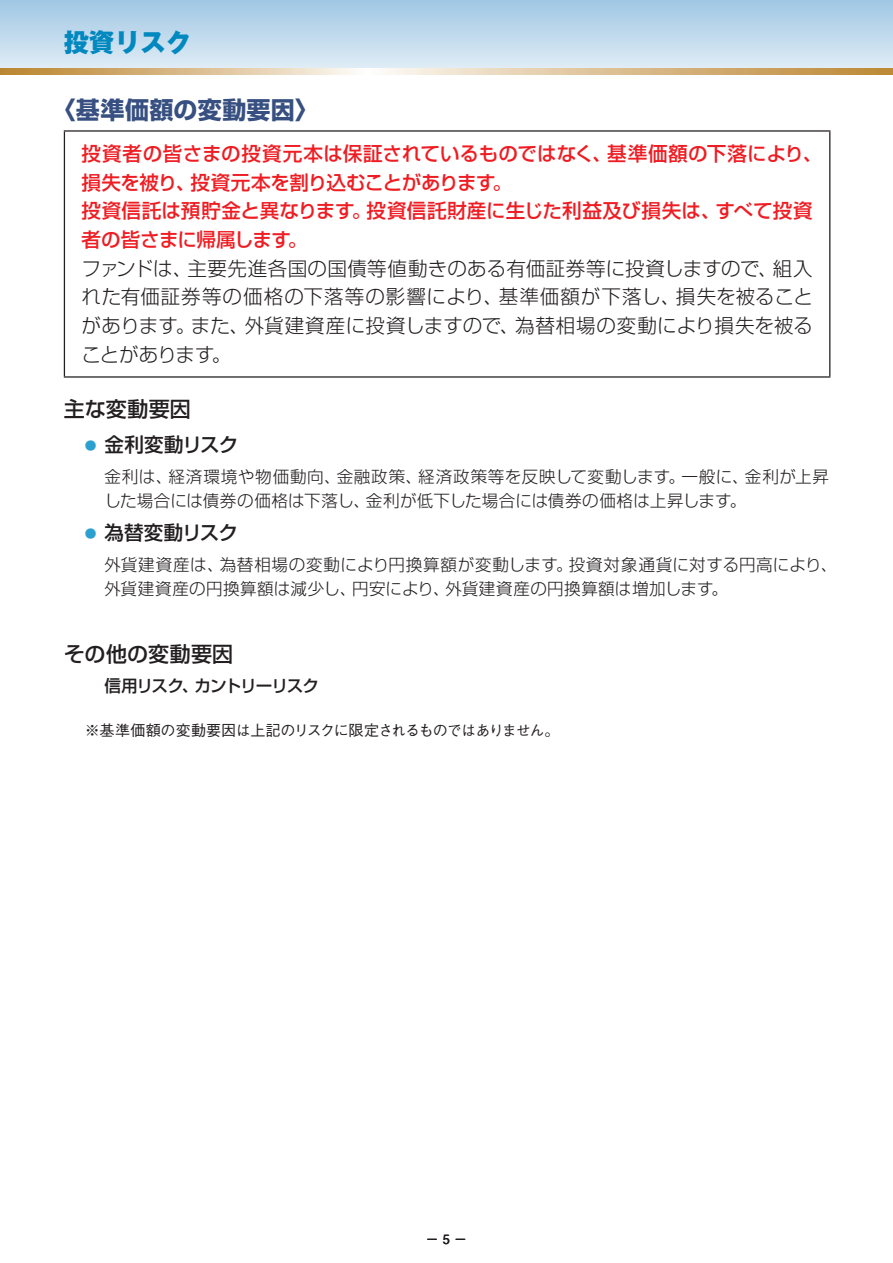
<style>
.page{position:relative;width:893px;height:1263px;background:#fff}
.page>*{position:absolute;margin:0;border:0;box-sizing:border-box;transform-origin:0 0}
.TXT_H1{font:800 25.5px "Gothic MB101 Pro";color:#0088bf}
.FG_TXT_H2-4c_v1{font:700 24px "Shin Go Pro";letter-spacing:.015em;color:#375081}
.FG_TXT_H3_v1{font:500 21px "Shin Go Pro";letter-spacing:.01em;color:#231f20}
.FG_TXT_13pt_ind0mm_v{font:300 19.5px/28.7px "Shin Go Pro";color:#231f20;text-align:justify}
.FG_TXT_13pt_ind0mm_v-2{font:500 19.5px/28.7px "Shin Go Pro";color:#ee1d23}
.FG_TXT_13pt_strong_v{font:500 19.5px "Shin Go Pro";letter-spacing:-.02em;color:#231f20}
.FG_TXT_11pt_v1{font:300 16.65px/24.5px "Shin Go Pro";letter-spacing:.025em;color:#231f20}
.FG_TXT_11pt_v1-2{font:500 16.65px "Shin Go Pro";letter-spacing:-.05em;color:#231f20}
.FG_TXT_11pt_anno_v1{font:500 15.15px "Gothic BBB Pro";letter-spacing:-.05em;color:#231f20}
.t1{font:700 12.75px "Futo Go B101 Pro";color:#231f20}
.s1{font-size:11.7px;color:#2ca0ce}
</style>
<div class="page">
<div style="left:0;top:0;width:893px;height:68px;background:linear-gradient(to bottom,#a0c7e3,#deebf5)"></div>
<svg style="left:0;top:68px;width:893px;height:6px;background:#dabd8f"></svg>
<hr style="left:64px;top:130px;width:766px;height:2px;background:#231f20">
<hr style="left:64px;top:132px;width:1px;height:244px;background:#231f20">
<hr style="left:829px;top:132px;width:1px;height:244px;background:#231f20">
<hr style="left:64px;top:376px;width:766px;height:2px;background:#231f20">
<p class="TXT_H1" style="left:64px;top:21px;width:129px">投資リスク</p>
<p class="FG_TXT_H2-4c_v1" style="left:52px;top:91px;width:269px">〈基準価額の変動要因〉</p>
<p class="FG_TXT_13pt_ind0mm_v-2" style="left:81px;top:137px;width:743px">投資者の皆さまの投資元本は保証されているものではなく、基準価額の下落により、損失を被り、投資元本を割り込むことがあります。</p>
<p class="FG_TXT_13pt_ind0mm_v-2" style="left:81px;top:194px;width:733px">投資信託は預貯金と異なります。投資信託財産に生じた利益及び損失は、すべて投資者の皆さまに帰属します。</p>
<p class="FG_TXT_13pt_ind0mm_v" style="left:81px;top:252px;width:733px">ファンドは、主要先進各国の国債等値動きのある有価証券等に投資しますので、組入れた有価証券等の価格の下落等の影響により、基準価額が下落し、損失を被ることがあります。また、外貨建資産に投資しますので、為替相場の変動により損失を被ることがあります。</p>
<p class="FG_TXT_H3_v1" style="left:64px;top:392px;width:129px">主な変動要因</p>
<p class="FG_TXT_13pt_strong_v" style="left:85px;top:429px;width:155px"><span class="s1">●</span> 金利変動リスク</p>
<p class="FG_TXT_11pt_v1" style="left:104px;top:462px;width:726px">金利は、経済環境や物価動向、金融政策、経済政策等を反映して変動します。一般に、金利が上昇した場合には債券の価格は下落し、金利が低下した場合には債券の価格は上昇します。</p>
<p class="FG_TXT_13pt_strong_v" style="left:85px;top:517px;width:155px"><span class="s1">●</span> 為替変動リスク</p>
<p class="FG_TXT_11pt_v1" style="left:104px;top:550px;width:735px">外貨建資産は、為替相場の変動により円換算額が変動します。投資対象通貨に対する円高により、外貨建資産の円換算額は減少し、円安により、外貨建資産の円換算額は増加します。</p>
<p class="FG_TXT_H3_v1" style="left:64px;top:637px;width:171px">その他の変動要因</p>
<p class="FG_TXT_11pt_v1-2" style="left:104px;top:672px;width:216px">信用リスク、カントリーリスク</p>
<p class="FG_TXT_11pt_anno_v1" style="left:85px;top:718px;width:476px">※基準価額の変動要因は上記のリスクに限定されるものではありません。</p>
<p class="t1" style="left:426px;top:1229px;width:43px">− 5 −</p>
</div>
